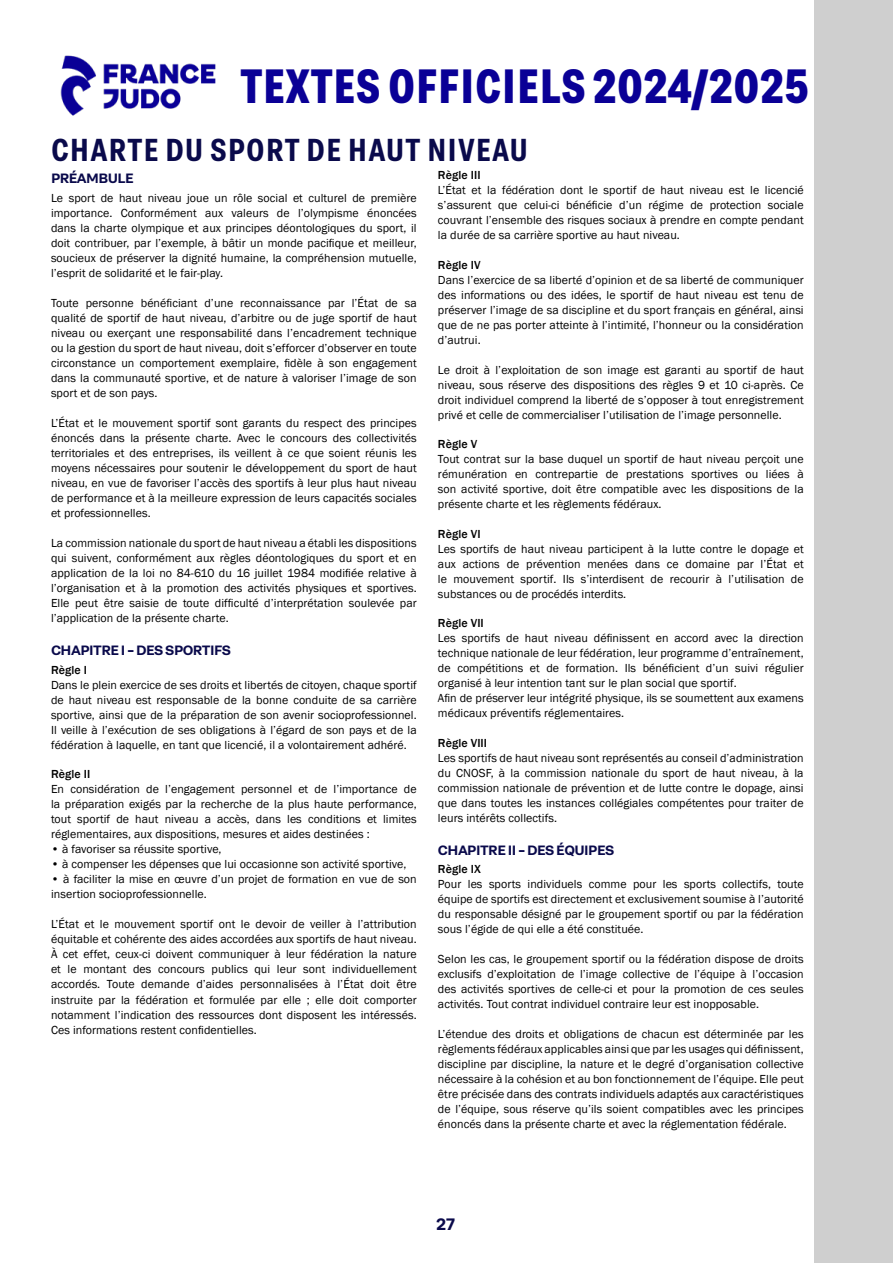
<style>
.page{position:relative;width:893px;height:1263px;background:#fff}
.page>*{position:absolute;margin:0;border:0;box-sizing:border-box;transform-origin:0 0}
.t1{font:700 48px "Grtsk Zetta";letter-spacing:.01em;color:#0a0096}
.t2{font:600 31.65px "Grtsk Zetta";letter-spacing:.03em;color:#0a0a4b;scale:1.04 1}
.t3{font:600 16.5px "Grtsk Peta";color:#0a0a4b}
.t4{font:600 13.5px "Grtsk Peta";letter-spacing:-.04em;color:#0a0a4b}
.t5{font:12px/15px "Franklin Gothic";letter-spacing:.005em;color:#000;text-align:justify}
.t6{font:500 12px "Franklin Gothic";letter-spacing:.005em;color:#000}
</style>
<div class="page">
<img style="left:60px;top:55px;width:156px;height:61px">
<div style="left:814px;top:0;width:79px;height:1263px;background:#cfcfcf"></div>
<h1 class="t1" style="left:240px;top:56px;width:570px">TEXTES OFFICIELS 2024/2025</h1>
<h2 class="t2" style="left:51px;top:130px;width:460px">CHARTE DU SPORT DE HAUT NIVEAU</h2>
<p class="t4" style="left:51px;top:170px;width:84px">PRÉAMBULE</p>
<p class="t5" style="left:51px;top:191px;width:367px">Le sport de haut niveau joue un rôle social et culturel de première importance. Conformément aux valeurs de l’olympisme énoncées dans la charte olympique et aux principes déontologiques du sport, il doit contribuer, par l’exemple, à bâtir un monde pacifique et meilleur, soucieux de préserver la dignité humaine, la compréhension mutuelle, l’esprit de solidarité et le fair-play.</p>
<p class="t5" style="left:51px;top:296px;width:367px">Toute personne bénéficiant d’une reconnaissance par l’État de sa qualité de sportif de haut niveau, d’arbitre ou de juge sportif de haut niveau ou exerçant une responsabilité dans l’encadrement technique ou la gestion du sport de haut niveau, doit s’efforcer d’observer en toute circonstance un comportement exemplaire, fidèle à son engagement dans la communauté sportive, et de nature à valoriser l’image de son sport et de son pays.</p>
<p class="t5" style="left:51px;top:416px;width:367px">L’État et le mouvement sportif sont garants du respect des principes énoncés dans la présente charte. Avec le concours des collectivités territoriales et des entreprises, ils veillent à ce que soient réunis les moyens nécessaires pour soutenir le développement du sport de haut niveau, en vue de favoriser l’accès des sportifs à leur plus haut niveau de performance et à la meilleure expression de leurs capacités sociales et professionnelles.</p>
<p class="t5" style="left:51px;top:536px;width:367px">La commission nationale du sport de haut niveau a établi les dispositions qui suivent, conformément aux règles déontologiques du sport et en application de la loi no 84-610 du 16 juillet 1984 modifiée relative à l’organisation et à la promotion des activités physiques et sportives.<br>Elle peut être saisie de toute difficulté d’interprétation soulevée par l’application de la présente charte.</p>
<p class="t4" style="left:51px;top:642px;width:182px">CHAPITRE I – DES SPORTIFS</p>
<p class="t6" style="left:51px;top:663px;width:38px">Règle I</p>
<p class="t5" style="left:51px;top:678px;width:367px">Dans le plein exercice de ses droits et libertés de citoyen, chaque sportif de haut niveau est responsable de la bonne conduite de sa carrière sportive, ainsi que de la préparation de son avenir socioprofessionnel.<br>Il veille à l’exécution de ses obligations à l’égard de son pays et de la fédération à laquelle, en tant que licencié, il a volontairement adhéré.</p>
<p class="t6" style="left:51px;top:767px;width:41px">Règle II</p>
<p class="t5" style="left:51px;top:782px;width:367px">En considération de l’engagement personnel et de l’importance de la préparation exigés par la recherche de la plus haute performance, tout sportif de haut niveau a accès, dans les conditions et limites réglementaires, aux dispositions, mesures et aides destinées :</p>
<p class="t5" style="left:51px;top:842px;width:172px">• à favoriser sa réussite sportive,</p>
<p class="t5" style="left:51px;top:857px;width:357px">• à compenser les dépenses que lui occasionne son activité sportive,</p>
<p class="t5" style="left:51px;top:872px;width:367px">• à faciliter la mise en œuvre d’un projet de formation en vue de son insertion socioprofessionnelle.</p>
<p class="t5" style="left:51px;top:917px;width:367px">L’État et le mouvement sportif ont le devoir de veiller à l’attribution équitable et cohérente des aides accordées aux sportifs de haut niveau.<br>À cet effet, ceux-ci doivent communiquer à leur fédération la nature et le montant des concours publics qui leur sont individuellement accordés. Toute demande d’aides personnalisées à l’État doit être instruite par la fédération et formulée par elle ; elle doit comporter notamment l’indication des ressources dont disposent les intéressés.<br>Ces informations restent confidentielles.</p>
<p class="t6" style="left:438px;top:168px;width:44px">Règle III</p>
<p class="t5" style="left:438px;top:183px;width:367px">L’État et la fédération dont le sportif de haut niveau est le licencié s’assurent que celui-ci bénéficie d’un régime de protection sociale couvrant l’ensemble des risques sociaux à prendre en compte pendant la durée de sa carrière sportive au haut niveau.</p>
<p class="t6" style="left:438px;top:257px;width:44px">Règle IV</p>
<p class="t5" style="left:438px;top:273px;width:367px">Dans l’exercice de sa liberté d’opinion et de sa liberté de communiquer des informations ou des idées, le sportif de haut niveau est tenu de préserver l’image de sa discipline et du sport français en général, ainsi que de ne pas porter atteinte à l’intimité, l’honneur ou la considération d’autrui.</p>
<p class="t5" style="left:438px;top:363px;width:367px">Le droit à l’exploitation de son image est garanti au sportif de haut niveau, sous réserve des dispositions des règles 9 et 10 ci-après. Ce droit individuel comprend la liberté de s’opposer à tout enregistrement privé et celle de commercialiser l’utilisation de l’image personnelle.</p>
<p class="t6" style="left:438px;top:437px;width:41px">Règle V</p>
<p class="t5" style="left:438px;top:452px;width:367px">Tout contrat sur la base duquel un sportif de haut niveau perçoit une rémunération en contrepartie de prestations sportives ou liées à son activité sportive, doit être compatible avec les dispositions de la présente charte et les règlements fédéraux.</p>
<p class="t6" style="left:438px;top:526px;width:44px">Règle VI</p>
<p class="t5" style="left:438px;top:541px;width:367px">Les sportifs de haut niveau participent à la lutte contre le dopage et aux actions de prévention menées dans ce domaine par l’État et le mouvement sportif. Ils s’interdisent de recourir à l’utilisation de substances ou de procédés interdits.</p>
<p class="t6" style="left:438px;top:616px;width:47px">Règle VII</p>
<p class="t5" style="left:438px;top:631px;width:367px;text-align:left">Les sportifs de haut niveau définissent en accord avec la direction technique nationale de leur fédération, leur programme d’entraînement, de compétitions et de formation. Ils bénéficient d’un suivi régulier organisé à leur intention tant sur le plan social que sportif.<br>Afin de préserver leur intégrité physique, ils se soumettent aux examens médicaux préventifs réglementaires.</p>
<p class="t6" style="left:438px;top:735px;width:51px">Règle VIII</p>
<p class="t5" style="left:438px;top:750px;width:367px">Les sportifs de haut niveau sont représentés au conseil d’administration du CNOSF, à la commission nationale du sport de haut niveau, à la commission nationale de prévention et de lutte contre le dopage, ainsi que dans toutes les instances collégiales compétentes pour traiter de leurs intérêts collectifs.</p>
<p class="t4" style="left:438px;top:841px;width:178px">CHAPITRE II – DES ÉQUIPES</p>
<p class="t6" style="left:438px;top:862px;width:44px">Règle IX</p>
<p class="t5" style="left:438px;top:877px;width:367px">Pour les sports individuels comme pour les sports collectifs, toute équipe de sportifs est directement et exclusivement soumise à l’autorité du responsable désigné par le groupement sportif ou par la fédération sous l’égide de qui elle a été constituée.</p>
<p class="t5" style="left:438px;top:952px;width:367px">Selon les cas, le groupement sportif ou la fédération dispose de droits exclusifs d’exploitation de l’image collective de l’équipe à l’occasion des activités sportives de celle-ci et pour la promotion de ces seules activités. Tout contrat individuel contraire leur est inopposable.</p>
<p class="t5" style="left:438px;top:1027px;width:367px">L’étendue des droits et obligations de chacun est déterminée par les règlements fédéraux applicables ainsi que par les usages qui définissent, discipline par discipline, la nature et le degré d’organisation collective nécessaire à la cohésion et au bon fonctionnement de l’équipe. Elle peut être précisée dans des contrats individuels adaptés aux caractéristiques de l’équipe, sous réserve qu’ils soient compatibles avec les principes énoncés dans la présente charte et avec la réglementation fédérale.</p>
<h3 class="t3" style="left:436px;top:1214px;width:20px">27</h3>
</div>
